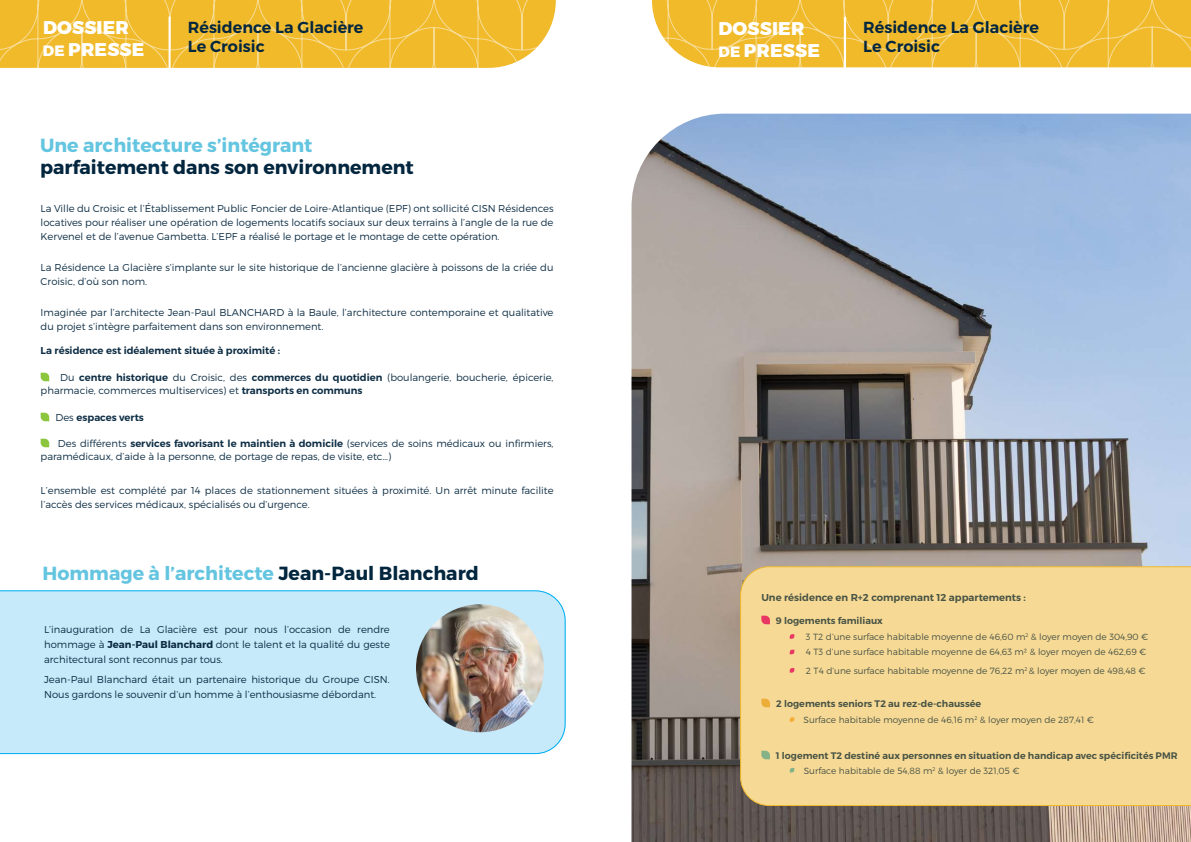
<style>
.page{position:relative;width:1191px;height:842px;background:#fff}
.page>*{position:absolute;margin:0;border:0;box-sizing:border-box;transform-origin:0 0}
.t1{font:700 19px "Montserrat";color:#64c5e0}
.t2{font:700 19px "Montserrat";color:#03263f}
.t3{font:800 18.4px/22.1px "Montserrat";letter-spacing:.01em;color:#fff}
.t4{font:600 16px/19.2px "Montserrat";color:#03263f}
.t5{font:300 10px/14px "Montserrat";color:#0d2d44}
.t6{font:300 10px/15px "Montserrat";color:#0d2c43;text-align:justify}
.t7{font:600 10px "Montserrat";color:#0d2d44}
.t8{font:600 9.5px "Montserrat";color:#0d2d44}
.t9{font:300 9px/15.5px "Montserrat";color:#0d2d44}
.s1{font-size:15px}
.s2{font-weight:600}
.s3{font-weight:300}
.s4{color:#03263f}
.s5{font-weight:700}
</style>
<div class="page">
<img style="left:631px;top:114px;width:560px;height:728px">
<svg style="left:41px;top:373px;width:8px;height:8px"></svg>
<svg style="left:41px;top:413px;width:8px;height:8px"></svg>
<svg style="left:41px;top:439px;width:8px;height:8px"></svg>
<svg style="left:0;top:0;width:556px;height:68px;background:#f0bd37"></svg>
<hr style="left:169px;top:17px;width:2px;height:51px;background:#fff">
<svg style="left:652px;top:0;width:539px;height:68px;background:#f0be38"></svg>
<hr style="left:844px;top:17px;width:2px;height:51px;background:#fff">
<div style="left:739px;top:566px;width:452px;height:240px;background:#f7d996"></div>
<svg style="left:761px;top:616px;width:9px;height:8px"></svg>
<svg style="left:789px;top:634px;width:5px;height:5px"></svg>
<svg style="left:789px;top:650px;width:5px;height:4px"></svg>
<svg style="left:789px;top:668px;width:5px;height:5px"></svg>
<svg style="left:761px;top:699px;width:9px;height:8px"></svg>
<svg style="left:789px;top:717px;width:5px;height:5px"></svg>
<svg style="left:761px;top:751px;width:9px;height:8px"></svg>
<svg style="left:789px;top:768px;width:5px;height:4px"></svg>
<div style="left:0;top:590px;width:566px;height:165px;background:#c6eafa"></div>
<img style="left:416px;top:604px;width:128px;height:128px;border-radius:64px">
<h2 class="t3" style="left:43px;top:17px;width:103px">DOSSIER<br><span class="s1">DE</span> PRESSE</h2>
<h3 class="t4" style="left:188px;top:17px;width:177px">Résidence La Glacière<br>Le Croisic</h3>
<h2 class="t3" style="left:718px;top:18px;width:103px">DOSSIER<br><span class="s1">DE</span> PRESSE</h2>
<h3 class="t4" style="left:863px;top:18px;width:177px">Résidence La Glacière<br>Le Croisic</h3>
<h1 class="t1" style="left:40px;top:133px;width:274px">Une architecture s’intégrant</h1>
<h1 class="t2" style="left:40px;top:155px;width:375px">parfaitement dans son environnement</h1>
<p class="t5" style="left:41px;top:201px;width:514px;text-align:justify">La Ville du Croisic et l’Établissement Public Foncier de Loire-Atlantique (EPF) ont sollicité CISN Résidences locatives pour réaliser une opération de logements locatifs sociaux sur deux terrains à l’angle de la rue de Kervenel et de l’avenue Gambetta. L’EPF a réalisé le portage et le montage de cette opération.</p>
<p class="t5" style="left:41px;top:260px;width:514px">La Résidence La Glacière s’implante sur le site historique de l’ancienne glacière à poissons de la criée du<br>Croisic, d’où son nom.</p>
<p class="t5" style="left:41px;top:305px;width:514px">Imaginée par l’architecte Jean-Paul BLANCHARD à la Baule, l’architecture contemporaine et qualitative du projet s’intègre parfaitement dans son environnement.</p>
<p class="t7" style="left:41px;top:344px;width:241px">La résidence est idéalement située à proximité :</p>
<p class="t5" style="left:41px;top:371px;width:514px;line-height:13px;text-indent:20px">Du <span class="s2">centre historique</span> du Croisic, des <span class="s2">commerces du quotidien</span> (boulangerie, boucherie, épicerie, pharmacie, commerces multiservices) et <span class="s2">transports en communs</span></p>
<p class="t7" style="left:55px;top:411px;width:90px"><span class="s3">Des</span> espaces verts</p>
<p class="t5" style="left:41px;top:437px;width:514px;line-height:13px;text-indent:17px">Des différents <span class="s2">services favorisant le maintien à domicile</span> (services de soins médicaux ou infirmiers, paramédicaux, d’aide à la personne, de portage de repas, de visite, etc…)</p>
<p class="t5" style="left:41px;top:483px;width:514px">L’ensemble est complété par 14 places de stationnement situées à proximité. Un arrêt minute facilite l’accès des services médicaux, spécialisés ou d’urgence.</p>
<h1 class="t1" style="left:43px;top:562px;width:438px">Hommage à l’architecte <span class="s4">Jean-Paul Blanchard</span></h1>
<p class="t6" style="left:44px;top:621px;width:347px">L’inauguration de La Glacière est pour nous l’occasion de rendre hommage à <span class="s5">Jean-Paul Blanchard</span> dont le talent et la qualité du geste architectural sont reconnus par tous.</p>
<p class="t6" style="left:44px;top:672px;width:347px">Jean-Paul Blanchard était un partenaire historique du Groupe CISN.<br>Nous gardons le souvenir d’un homme à l’enthousiasme débordant.</p>
<p class="t7" style="left:761px;top:591px;width:266px">Une résidence en R+2 comprenant 12 appartements :</p>
<p class="t8" style="left:776px;top:615px;width:109px">9 logements familiaux</p>
<p class="t9" style="left:806px;top:629px;width:344px">3 T2 d’une surface habitable moyenne de 46,60 m<sup>2</sup> &amp; loyer moyen de 304,90 €<br>4 T3 d’une surface habitable moyenne de 64,63 m² &amp; loyer moyen de 462,69 €</p>
<p class="t9" style="left:806px;top:662px;width:341px">2 T4 d’une surface habitable moyenne de 76,22 m<sup>2</sup> &amp; loyer moyen de 498,48 €</p>
<p class="t8" style="left:776px;top:698px;width:206px">2 logements seniors T2 au rez-de-chaussée</p>
<p class="t9" style="left:803px;top:712px;width:292px">Surface habitable moyenne de 46,16 m<sup>2</sup> &amp; loyer moyen de 287,41 €</p>
<p class="t8" style="left:776px;top:750px;width:403px">1 logement T2 destiné aux personnes en situation de handicap avec spécificités PMR</p>
<p class="t9" style="left:803px;top:762px;width:217px">Surface habitable de 54,88 m<sup>2</sup> &amp; loyer de 321,05 €</p>
</div>
